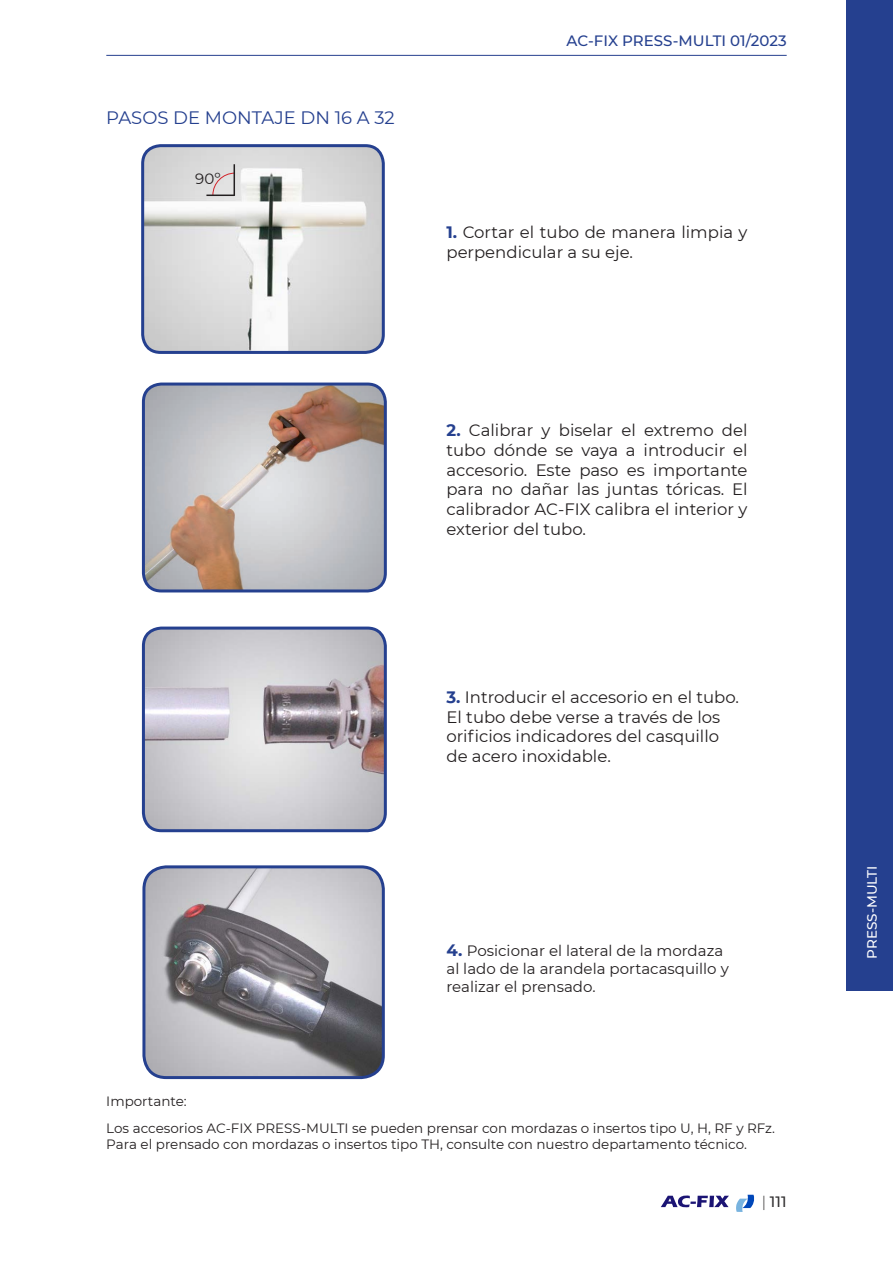
<style>
.page{position:relative;width:893px;height:1263px;background:#fff}
.page>*{position:absolute;margin:0;border:0;box-sizing:border-box;transform-origin:0 0}
.t1{font:18px "Montserrat";color:#25408f}
.t2{font:16.5px/19.8px "Montserrat";color:#231f20}
.t3{font:15px/18px "Montserrat";color:#231f20}
.t4{font:500 15px "Montserrat";color:#25408f}
.t5{font:500 15px "Montserrat";color:#323031}
.t6{font:13.5px/27px "Montserrat";color:#231f20}
.t7{font:500 13.5px "Montserrat";color:#fff}
.s1{font-weight:700;color:#25408f}
.s2{font-weight:700;font-size:16.5px;color:#25408f}
.s3{font-weight:300}
</style>
<div class="page">
<svg style="left:661px;top:1195px;width:68px;height:13px"></svg>
<svg style="left:736px;top:1195px;width:19px;height:17px"></svg>
<img style="left:145px;top:148px;width:236px;height:202px">
<div style="left:141px;top:144px;width:244px;height:210px;border:3px solid #25408f;border-radius:18px"></div>
<svg style="left:206px;top:172px;width:30px;height:24px"></svg>
<hr style="left:234px;top:164px;width:1px;height:32px;background:#231f20">
<img style="left:146px;top:869px;width:237px;height:208px">
<div style="left:142px;top:865px;width:243px;height:214px;border:3px solid #25408f;border-radius:22px"></div>
<hr style="left:106px;top:55px;width:681px;height:1px;background:#25408f">
<div style="left:846px;top:0;width:47px;height:991px;background:#25408f"></div>
<img style="left:143px;top:386px;width:242px;height:205px">
<div style="left:142px;top:382px;width:245px;height:210px;border:3px solid #25408f;border-radius:18px"></div>
<img style="left:143px;top:628px;width:242px;height:203px">
<div style="left:142px;top:627px;width:245px;height:205px;border:3px solid #25408f;border-radius:18px"></div>
<p class="t1" style="left:106px;top:105px;width:290px">PASOS D E MONTAJE D N 16 A 32</p>
<p class="t3" style="left:195px;top:169px;width:27px">90º</p>
<p class="t4" style="left:567px;top:30px;width:222px">AC-FIX PRESS-MULTI 01/2023</p>
<p class="t2" style="left:446px;top:221px;width:303px"><span class="s1">1.</span> Cortar el tubo de manera limpia y perpendicular a su eje.</p>
<p class="t2" style="left:446px;top:420px;width:303px;text-align:justify"><span class="s1">2.</span> Calibrar y biselar el extremo del tubo dónde se vaya a introducir el accesorio. Este paso es importante para no dañar las juntas tóricas. El calibrador AC-FIX calibra el interior y exterior del tubo.</p>
<p class="t2" style="left:446px;top:686px;width:294px"><span class="s1">3.</span> Introducir el accesorio en el tubo.<br>El tubo debe verse a través de los orificios indicadores del casquillo de acero inoxidable.</p>
<p class="t3" style="left:446px;top:941px;width:284px"><span class="s2">4.</span> Posicionar el lateral de la mordaza al lado de la arandela portacasquillo y realizar el prensado.</p>
<p class="t6" style="left:106px;top:1087px;width:222px">Importante:<br>Los accesorios AC-FIX PRESS-MULT</p>
<p class="t6" style="left:106px;top:1119px;width:670px;line-height:16.2px;text-indent:238px">I se pueden prensar con mordazas o insertos tipo U, H, RF y RFz.<br>Para el prensado con mordazas o insertos tipo TH, consulte con nuestro departamento técnico.</p>
<p class="t5" style="left:762px;top:1191px;width:26px"><span class="s3">|</span> 111</p>
<p class="t7" style="left:862px;top:959px;width:95px;rotate:-90deg">PRESS-MULTI</p>
</div>
